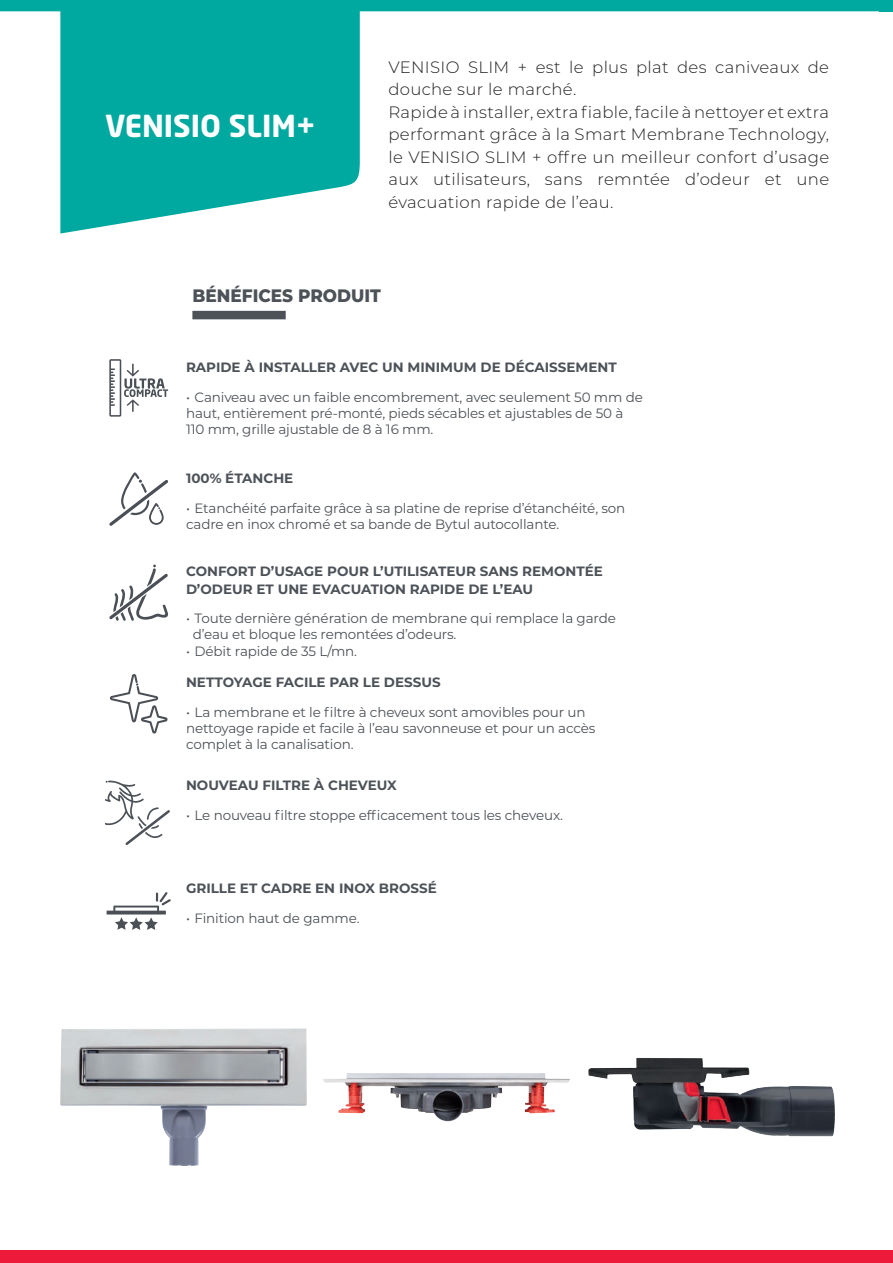
<style>
.page{position:relative;width:893px;height:1263px;background:#fff}
.page>*{position:absolute;margin:0;border:0;box-sizing:border-box;transform-origin:0 0}
.t1{font:700 30px "Neo Sans Pro";color:#fff}
.t2{font:800 18px "Montserrat";color:#4c5258;scale:.94 1}
.t3{font:300 16.5px/22.5px "Montserrat";letter-spacing:.02em;color:#231f20}
.t4{font:13.5px/16.2px "Montserrat";letter-spacing:-.01em;color:#4c5258}
.t5{font:700 13.5px/18px "Montserrat";color:#4c5258}
</style>
<div class="page">
<svg style="left:0;top:0;width:893px;height:234px"></svg>
<img style="left:588px;top:1058px;width:105px;height:72px">
<div style="left:192px;top:311px;width:94px;height:8px;background:#4c5258"></div>
<img style="left:60px;top:1028px;width:247px;height:138px">
<img style="left:323px;top:1073px;width:78px;height:40px">
<svg style="left:109px;top:359px;width:59px;height:58px"></svg>
<svg style="left:109px;top:472px;width:59px;height:54px"></svg>
<svg style="left:109px;top:564px;width:59px;height:57px"></svg>
<div style="left:0;top:1250px;width:893px;height:13px;background:#ed1a3a"></div>
<div style="left:879px;top:0;width:14px;height:11px;background:#00a9a0"></div>
<svg style="left:105px;top:781px;width:65px;height:64px"></svg>
<svg style="left:110px;top:674px;width:58px;height:59px"></svg>
<svg style="left:107px;top:892px;width:64px;height:38px"></svg>
<h1 class="t1" style="left:105px;top:107px;width:212px">VENISIO SLIM+</h1>
<p class="t3" style="left:388px;top:55px;width:442px">VENISIO SLIM + est le plus plat des caniveaux de douche sur le marché.<br>Rapide à installer, extra fiable, facile à nettoyer et extra performant grâce à la Smart Membrane Technology, le VENISIO SLIM + offre un meilleur confort d’usage aux utilisateurs, sans remntée d’odeur et une évacuation rapide de l’eau.</p>
<h2 class="t2" style="left:192px;top:283px;width:202px">BÉNÉFICES PRODUIT</h2>
<p class="t5" style="left:186px;top:358px;width:432px">RAPIDE À INSTALLER AVEC UN MINIMUM DE DÉCAISSEMENT</p>
<p class="t4" style="left:186px;top:389px;width:458px">• Caniveau avec un faible encombrement, avec seulement 50 mm de haut, entièrement pré-monté, pieds sécables et ajustables de 50 à<br>110 mm, grille ajustable de 8 à 16 mm.</p>
<p class="t5" style="left:186px;top:468px;width:109px">100% ÉTANCHE</p>
<p class="t4" style="left:186px;top:499px;width:441px">• Etanchéité parfaite grâce à sa platine de reprise d’étanchéité, son cadre en inox chromé et sa bande de Bytul autocollante.</p>
<p class="t5" style="left:186px;top:562px;width:418px">CONFORT D’USAGE POUR L’UTILISATEUR SANS REMONTÉE<br>D’ODEUR ET UNE EVACUATION RAPIDE DE L’EAU</p>
<p class="t4" style="left:193px;top:610px;width:424px;text-indent:-7px">• Toute dernière génération de membrane qui remplace la garde d’eau et bloque les remontées d’odeurs.</p>
<p class="t4" style="left:186px;top:642px;width:173px">• Débit rapide de 35 L/mn.</p>
<p class="t5" style="left:186px;top:672px;width:256px">NETTOYAGE FACILE PAR LE DESSUS</p>
<p class="t4" style="left:186px;top:703px;width:411px">• La membrane et le filtre à cheveux sont amovibles pour un nettoyage rapide et facile à l’eau savonneuse et pour un accès complet à la canalisation.</p>
<p class="t5" style="left:186px;top:776px;width:212px">NOUVEAU FILTRE À CHEVEUX</p>
<p class="t4" style="left:186px;top:807px;width:378px">• Le nouveau filtre stoppe efficacement tous les cheveux.</p>
<p class="t5" style="left:186px;top:879px;width:252px">GRILLE ET CADRE EN INOX BROSSÉ</p>
<p class="t4" style="left:186px;top:910px;width:175px">• Finition haut de gamme.</p>
</div>
